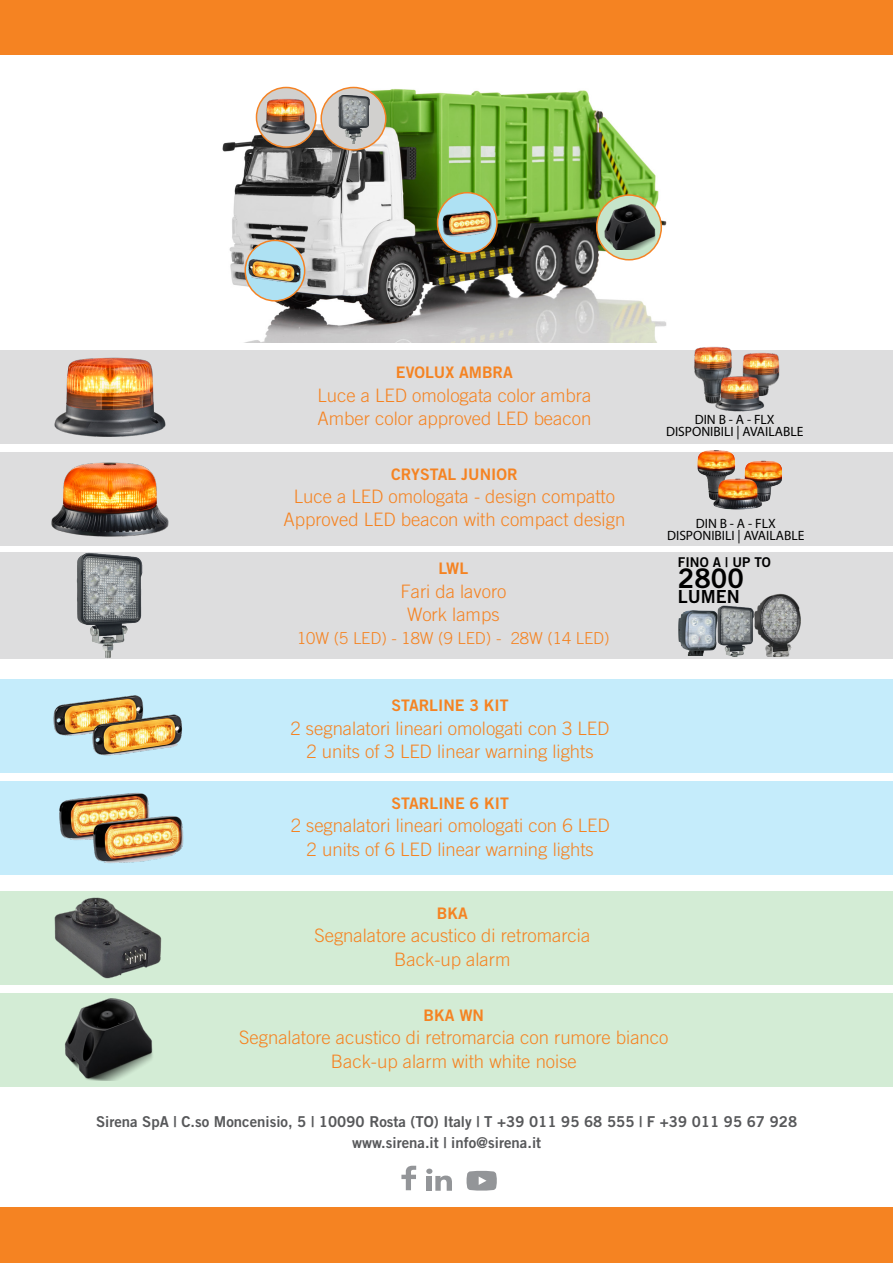
<style>
.page{position:relative;width:893px;height:1263px;background:#fff}
.page>*{position:absolute;margin:0;border:0;box-sizing:border-box;transform-origin:0 0}
.t1{font:27px "Trade Gothic Bold Two";color:#000}
.t2{font:300 18.45px "Trade Gothic";color:#f58322}
.t3{font:18px "Trade Gothic Bold Two";color:#000}
.t4{font:300 16.5px "Trade Gothic";color:#f58322}
.t5{font:15.9px "Trade Gothic Bold Two";color:#f58322}
.t6{font:15px "Trade Gothic Bold Two";color:#57585a}
.t7{font:13.5px "Myriad Pro";color:#000}
.t8{font:13.5px "Trade Gothic Bold Two";color:#000}
</style>
<div class="page">
<img style="left:157px;top:54px;width:595px;height:288px">
<div style="left:0;top:350px;width:893px;height:94px;background:#ddddde"></div>
<img style="left:54px;top:357px;width:112px;height:80px">
<div style="left:0;top:452px;width:893px;height:94px;background:#ddddde"></div>
<img style="left:51px;top:462px;width:118px;height:75px">
<div style="left:0;top:0;width:893px;height:54px;background:#f58322"></div>
<div style="left:0;top:1207px;width:893px;height:56px;background:#f58322"></div>
<div style="left:0;top:553px;width:893px;height:106px;background:#ddddde"></div>
<div style="left:256px;top:87px;width:60px;height:60px;background:#d1d0ce;border-radius:50%"></div>
<div style="left:256px;top:87px;width:61px;height:61px;border:2px solid #f58324;border-radius:50%"></div>
<img style="left:252px;top:98px;width:69px;height:37px">
<svg style="left:401px;top:1166px;width:15px;height:24px"></svg>
<svg style="left:426px;top:1168px;width:26px;height:23px"></svg>
<svg style="left:467px;top:1171px;width:30px;height:19px"></svg>
<div style="left:438px;top:193px;width:59px;height:60px;background:#aee1f3;border-radius:50%"></div>
<div style="left:437px;top:192px;width:61px;height:62px;border:2px solid #f58324;border-radius:50%"></div>
<div style="left:321px;top:87px;width:65px;height:63px;background:#d1d0ce;border-radius:50%"></div>
<div style="left:320px;top:87px;width:66px;height:64px;border:2px solid #f58324;border-radius:50%"></div>
<div style="left:597px;top:195px;width:64px;height:65px;background:#c6e4ca;border-radius:50%"></div>
<div style="left:596px;top:194px;width:66px;height:66px;border:2px solid #f58324;border-radius:50%"></div>
<div style="left:0;top:891px;width:893px;height:94px;background:#d3ecd5"></div>
<img style="left:54px;top:897px;width:108px;height:82px">
<img style="left:77px;top:553px;width:66px;height:105px">
<img style="left:678px;top:611px;width:39px;height:45px">
<img style="left:339px;top:96px;width:30px;height:47px">
<div style="left:0;top:993px;width:893px;height:94px;background:#d3ecd5"></div>
<img style="left:64px;top:998px;width:89px;height:83px">
<img style="left:575px;top:205px;width:95px;height:45px">
<div style="left:0;top:679px;width:893px;height:94px;background:#c5ecfb"></div>
<div style="left:0;top:781px;width:893px;height:94px;background:#c5ecfb"></div>
<img style="left:427px;top:203px;width:72px;height:43px">
<img style="left:693px;top:338px;width:87px;height:74px">
<img style="left:697px;top:450px;width:84px;height:60px">
<img style="left:53px;top:695px;width:129px;height:61px">
<img style="left:753px;top:593px;width:48px;height:64px">
<img style="left:717px;top:606px;width:36px;height:51px">
<img style="left:59px;top:793px;width:89px;height:44px">
<img style="left:64px;top:800px;width:120px;height:63px">
<svg style="left:245px;top:240px;width:60px;height:61px"></svg>
<div style="left:244px;top:240px;width:61px;height:62px;border:2px solid #f58324;border-radius:50%"></div>
<img style="left:237px;top:245px;width:86px;height:47px">
<p class="t5" style="left:396px;top:363px;width:118px">EVOLUX AMBRA</p>
<p class="t2" style="left:318px;top:384px;width:275px">Luce a LED omologata color ambra</p>
<p class="t2" style="left:318px;top:408px;width:275px">Amber color approved LED beacon</p>
<p class="t5" style="left:391px;top:464px;width:128px">CRYSTAL JUNIOR</p>
<p class="t2" style="left:294px;top:486px;width:323px">Luce a LED omologata - design compatto</p>
<p class="t2" style="left:284px;top:509px;width:343px">Approved LED beacon with compact design</p>
<p class="t5" style="left:439px;top:559px;width:31px">LWL</p>
<p class="t2" style="left:400px;top:580px;width:107px">Fari da lavoro</p>
<p class="t2" style="left:407px;top:603px;width:94px">Work lamps</p>
<p class="t4" style="left:297px;top:629px;width:314px">10W (5 LED) - 18W (9 LED) - 28W (14 LED)</p>
<p class="t5" style="left:391px;top:696px;width:119px">STARLINE 3 KIT</p>
<p class="t2" style="left:290px;top:717px;width:321px">2 segnalatori lineari omologati con 3 LED</p>
<p class="t2" style="left:306px;top:740px;width:289px">2 units of 3 LED linear warning lights</p>
<p class="t5" style="left:392px;top:793px;width:119px">STARLINE 6 KIT</p>
<p class="t2" style="left:291px;top:815px;width:321px">2 segnalatori lineari omologati con 6 LED</p>
<p class="t2" style="left:307px;top:838px;width:289px">2 units of 6 LED linear warning lights</p>
<p class="t5" style="left:437px;top:903px;width:32px">BKA</p>
<p class="t2" style="left:314px;top:925px;width:277px">Segnalatore acustico di retromarcia</p>
<p class="t2" style="left:394px;top:948px;width:118px">Back-up alarm</p>
<p class="t7" style="left:695px;top:411px;width:81px">DIN B - A - FLX</p>
<p class="t7" style="left:666px;top:423px;width:139px">DISPONIBILI | AVAILABLE</p>
<p class="t7" style="left:696px;top:515px;width:81px">DIN B - A - FLX</p>
<p class="t7" style="left:667px;top:527px;width:139px">DISPONIBILI | AVAILABLE</p>
<p class="t8" style="left:678px;top:553px;width:94px">FINO A | UP TO</p>
<p class="t1" style="left:678px;top:561px;width:67px">2800</p>
<p class="t3" style="left:678px;top:585px;width:63px">LUMEN</p>
<p class="t5" style="left:424px;top:1005px;width:62px">BKA WN</p>
<p class="t2" style="left:239px;top:1026px;width:431px">Segnalatore acustico di retromarcia con rumore bianco</p>
<p class="t2" style="left:331px;top:1050px;width:247px">Back-up alarm with white noise</p>
<p class="t6" style="left:96px;top:1112px;width:703px">Sirena SpA | C.so Moncenisio, 5 | 10090 Rosta (TO) Italy | T +39 011 95 68 555 | F +39 011 95 67 928</p>
<p class="t6" style="left:352px;top:1133px;width:191px">www.sirena.it | info@sirena.it</p>
</div>
